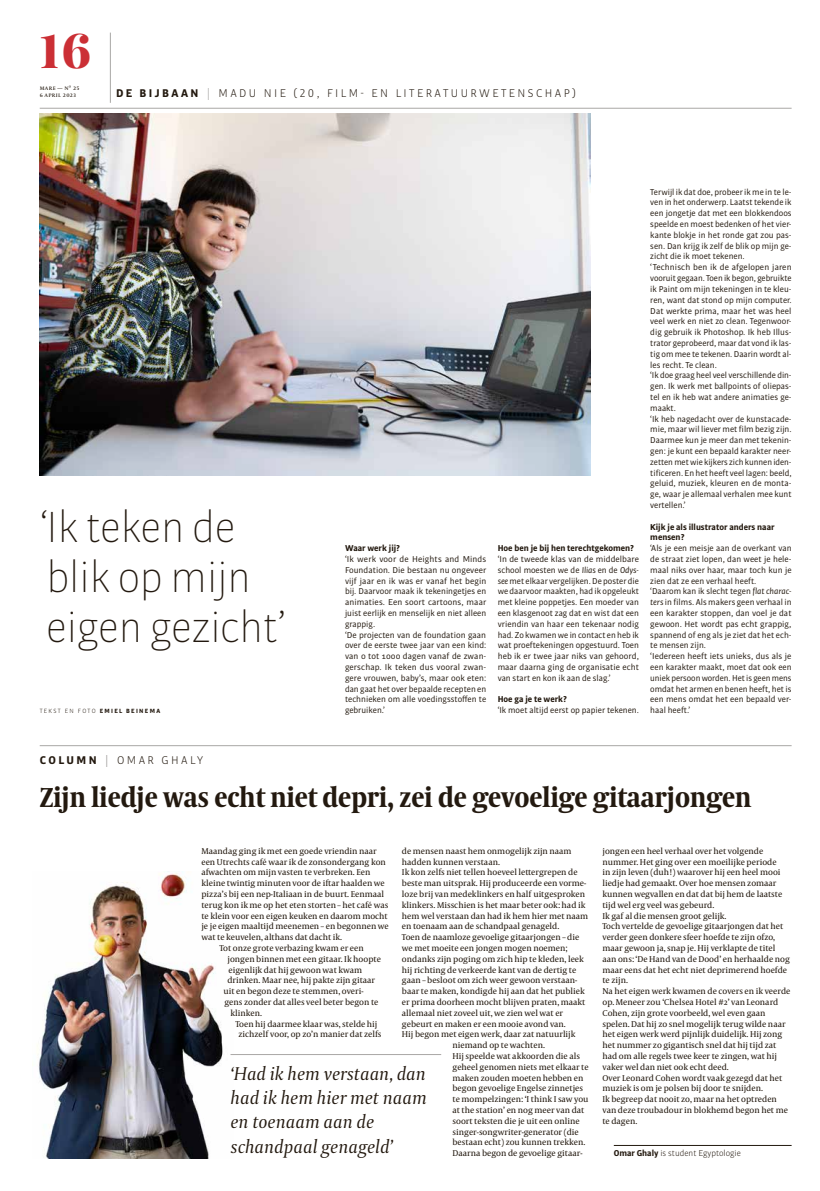
<style>
.page{position:relative;width:820px;height:1191px;background:#fff}
.page>*{position:absolute;margin:0;border:0;box-sizing:border-box;transform-origin:0 0}
.t1{font:900 47px "Playfair Display";color:#cb2f35}
.t2{font:100 46.5px/49.8px "Bulo";color:#23190f}
.t3{font:700 27.4px "Coranto 2 Headline";color:#23190f}
.t4{font:italic 19.5px/24.3px "Capitolium 2";color:#23190f}
.t5{font:300 12px "Bulo";letter-spacing:.2em;color:#23190f}
.t6{font:9.1px/10.8px "Bulo";color:#23190f}
.t7{font:700 9.1px/10.8px "Bulo";color:#23190f}
.t8{font:300 9.1px "Bulo";color:#23190f}
.t9{font:8.6px/10.8px "Capitolium News 2";color:#23190f}
.t10{font:7px/7.7px "Capitolium 2";letter-spacing:.04em;color:#23190f}
.t11{font:700 6.5px "Bulo";letter-spacing:.2em;color:#23190f}
.s1{font-weight:700}
.s2{color:#a9a7a5}
.s3{font-weight:300}
.s4{color:#93918f}
.s5{font-style:italic}
</style>
<div class="page">
<img style="left:40px;top:114px;width:550px;height:361px">
<img style="left:37px;top:871px;width:186px;height:287px">
<hr style="left:613px;top:1145px;width:178px;height:1px;background:#23190f">
<hr style="left:230px;top:1054px;width:211px;height:1px;background:#a9a7a5">
<hr style="left:40px;top:745px;width:751px;height:1px;background:#a9a7a5">
<hr style="left:40px;top:108px;width:751px;height:1px;background:#a9a7a5">
<hr style="left:110px;top:33px;width:1px;height:70px;background:#a9a7a5">
<h1 class="t1" style="left:40px;top:14px;width:53px">16</h1>
<p class="t10" style="left:40px;top:83px;width:41px">mare — nº 25<br>6 april 2023</p>
<h3 class="t5" style="left:116px;top:86px;width:461px"><span class="s1">DE BIJBAAN</span> <span class="s2">|</span> MADU NIE (20, FILM- EN LITERATUURWETENSCHAP)</h3>
<h2 class="t2" style="left:40px;top:502px;width:247px">‘Ik teken de blik op mijn eigen gezicht’</h2>
<p class="t11" style="left:40px;top:707px;width:122px"><span class="s3">TEKST EN FOTO</span> EMIEL BEINEMA</p>
<h3 class="t5" style="left:40px;top:753px;width:165px"><span class="s1">COLUMN</span> <span class="s4">|</span> OMAR GHALY</h3>
<p class="t7" style="left:345px;top:542px;width:57px">Waar werk jij?</p>
<p class="t6" style="left:345px;top:553px;width:143px">‘Ik werk voor de Heights and Minds Foundation. Die bestaan nu ongeveer vijf jaar en ik was er vanaf het begin bij. Daarvoor maak ik tekeningetjes en animaties. Een soort cartoons, maar juist eerlijk en menselijk en niet alleen grappig.<br>‘De projecten van de foundation gaan over de eerste twee jaar van een kind: van 0 tot 1000 dagen vanaf de zwan&shy;gerschap. Ik teken dus vooral zwan&shy;gere vrouwen, baby’s, maar ook eten: dan gaat het over bepaalde recepten en technieken om alle voedingsstoffen te gebruiken.’</p>
<p class="t7" style="left:497px;top:542px;width:138px">Hoe ben je bij hen terechtgekomen?</p>
<p class="t6" style="left:497px;top:553px;width:143px;text-align:justify">‘In de tweede klas van de middelbare school moesten we de <span class="s5">Ilias</span> en de <span class="s5">Odys&shy;see</span> met elkaar vergelijken. De poster die we daarvoor maakten, had ik opgeleukt met kleine poppetjes. Een moeder van een klasgenoot zag dat en wist dat een vriendin van haar een tekenaar nodig had. Zo kwamen we in contact en heb ik wat proeftekeningen opgestuurd. Toen heb ik er twee jaar niks van gehoord, maar daarna ging de organisatie echt van start en kon ik aan de slag.’</p>
<p class="t7" style="left:497px;top:694px;width:71px">Hoe ga je te werk?</p>
<p class="t6" style="left:497px;top:704px;width:143px">‘Ik moet altijd eerst op papier tekenen.</p>
<p class="t6" style="left:650px;top:186px;width:143px">Terwijl ik dat doe, probeer ik me in te le&shy;ven in het onderwerp. Laatst tekende ik een jongetje dat met een blokkendoos speelde en moest bedenken of het vier&shy;kante blokje in het ronde gat zou pas&shy;sen. Dan krijg ik zelf de blik op mijn ge&shy;zicht die ik moet tekenen.<br>‘Technisch ben ik de afgelopen jaren vooruit gegaan. Toen ik begon, gebruikte ik Paint om mijn tekeningen in te kleu&shy;ren, want dat stond op mijn computer.<br>Dat werkte prima, maar het was heel veel werk en niet zo clean. Tegenwoor&shy;dig gebruik ik Photoshop. Ik heb Illus&shy;trator geprobeerd, maar dat vond ik las&shy;tig om mee te tekenen. Daarin wordt al&shy;les recht. Te clean.<br>‘Ik doe graag heel veel verschillende din&shy;gen. Ik werk met ballpoints of oliepas&shy;tel en ik heb wat andere animaties ge&shy;maakt.<br>‘Ik heb nagedacht over de kunstacade&shy;mie, maar wil liever met film bezig zijn.<br>Daarmee kun je meer dan met tekenin&shy;gen: je kunt een bepaald karakter neer&shy;zetten met wie kijkers zich kunnen iden&shy;tificeren. En het heeft veel lagen: beeld, geluid, muziek, kleuren en de monta&shy;ge, waar je allemaal verhalen mee kunt vertellen.’</p>
<p class="t7" style="left:650px;top:521px;width:126px">Kijk je als illustrator anders naar mensen?</p>
<p class="t6" style="left:650px;top:542px;width:143px">‘Als je een meisje aan de overkant van de straat ziet lopen, dan weet je hele&shy;maal niks over haar, maar toch kun je zien dat ze een verhaal heeft.<br>‘Daarom kan ik slecht tegen <span class="s5">flat charac&shy;ters</span> in films. Als makers geen verhaal in een karakter stoppen, dan voel je dat gewoon. Het wordt pas echt grappig, spannend of eng als je ziet dat het ech&shy;te mensen zijn.<br>‘Iedereen heeft iets unieks, dus als je een karakter maakt, moet dat ook een uniek persoon worden. Het is geen mens omdat het armen en benen heeft, het is een mens omdat het een bepaald ver&shy;haal heeft.’</p>
<h3 class="t3" style="left:40px;top:775px;width:713px">Zijn liedje was echt niet depri, zei de gevoelige gitaarjongen</h3>
<p class="t9" style="left:201px;top:845px;width:177px">Maandag ging ik met een goede vriendin naar</p>
<p class="t9" style="left:201px;top:856px;width:186px">een Utrechts café waar ik de zonsondergang kon</p>
<p class="t9" style="left:201px;top:866px;width:170px">afwachten om mijn vasten te verbreken. Een</p>
<p class="t9" style="left:201px;top:877px;width:185px">kleine twintig minuten voor de iftar haalden we</p>
<p class="t9" style="left:201px;top:888px;width:184px">pizza’s bij een nep-Italiaan in de buurt. Eenmaal</p>
<p class="t9" style="left:201px;top:899px;width:188px">terug kon ik me op het eten storten – het café was</p>
<p class="t9" style="left:201px;top:910px;width:188px">te klein voor een eigen keuken en daarom mocht</p>
<p class="t9" style="left:201px;top:920px;width:189px">je je eigen maaltijd meenemen – en begonnen we</p>
<p class="t9" style="left:201px;top:931px;width:142px">wat te keuvelen, althans dat dacht ik.</p>
<p class="t9" style="left:219px;top:942px;width:146px">Tot onze grote verbazing kwam er een</p>
<p class="t9" style="left:227px;top:953px;width:155px">jongen binnen met een gitaar. Ik hoopte</p>
<p class="t9" style="left:228px;top:964px;width:135px">eigenlijk dat hij gewoon wat kwam</p>
<p class="t9" style="left:227px;top:974px;width:149px">drinken. Maar nee, hij pakte zijn gitaar</p>
<p class="t9" style="left:223px;top:985px;width:141px">uit en begon deze te stemmen, overi-</p>
<p class="t9" style="left:224px;top:996px;width:155px">gens zonder dat alles veel beter begon te</p>
<p class="t9" style="left:230px;top:1007px;width:33px">klinken.</p>
<p class="t9" style="left:235px;top:1018px;width:143px">Toen hij daarmee klaar was, stelde hij</p>
<p class="t9" style="left:238px;top:1028px;width:144px">zichzelf voor, op zo’n manier dat zelfs</p>
<p class="t9" style="left:402px;top:845px;width:171px">de mensen naast hem onmogelijk zijn naam</p>
<p class="t9" style="left:402px;top:856px;width:99px">hadden kunnen verstaan.</p>
<p class="t9" style="left:402px;top:866px;width:177px">Ik kon zelfs niet tellen hoeveel lettergrepen de</p>
<p class="t9" style="left:402px;top:877px;width:186px">beste man uitsprak. Hij produceerde een vorme-</p>
<p class="t9" style="left:402px;top:888px;width:185px">loze brij van medeklinkers en half uitgesproken</p>
<p class="t9" style="left:402px;top:899px;width:185px">klinkers. Misschien is het maar beter ook: had ik</p>
<p class="t9" style="left:402px;top:910px;width:188px">hem wel verstaan dan had ik hem hier met naam</p>
<p class="t9" style="left:402px;top:920px;width:159px">en toenaam aan de schandpaal genageld.</p>
<p class="t9" style="left:402px;top:931px;width:179px">Toen de naamloze gevoelige gitaarjongen – die</p>
<p class="t9" style="left:402px;top:942px;width:167px">we met moeite een jongen mogen noemen;</p>
<p class="t9" style="left:402px;top:953px;width:183px">ondanks zijn poging om zich hip te kleden, leek</p>
<p class="t9" style="left:402px;top:964px;width:176px">hij richting de verkeerde kant van de dertig te</p>
<p class="t9" style="left:402px;top:974px;width:177px">gaan – besloot om zich weer gewoon verstaan-</p>
<p class="t9" style="left:402px;top:985px;width:184px">baar te maken, kondigde hij aan dat het publiek</p>
<p class="t9" style="left:402px;top:996px;width:185px">er prima doorheen mocht blijven praten, maakt</p>
<p class="t9" style="left:402px;top:1007px;width:163px">allemaal niet zoveel uit, we zien wel wat er</p>
<p class="t9" style="left:402px;top:1018px;width:165px">gebeurt en maken er een mooie avond van.</p>
<p class="t9" style="left:402px;top:1028px;width:175px">Hij begon met eigen werk, daar zat natuurlijk</p>
<p class="t9" style="left:452px;top:1039px;width:94px">niemand op te wachten.</p>
<p class="t9" style="left:452px;top:1050px;width:129px">Hij speelde wat akkoorden die als</p>
<p class="t9" style="left:452px;top:1061px;width:138px">geheel genomen niets met elkaar te</p>
<p class="t9" style="left:452px;top:1072px;width:132px">maken zouden moeten hebben en</p>
<p class="t9" style="left:452px;top:1082px;width:132px">begon gevoelige Engelse zinnetjes</p>
<p class="t9" style="left:452px;top:1093px;width:137px">te mompelzingen: ‘I think I saw you</p>
<p class="t9" style="left:452px;top:1104px;width:133px">at the station’ en nog meer van dat</p>
<p class="t9" style="left:452px;top:1115px;width:128px">soort teksten die je uit een online</p>
<p class="t9" style="left:452px;top:1126px;width:128px">singer-songwriter-generator (die</p>
<p class="t9" style="left:452px;top:1136px;width:134px">bestaan echt) zou kunnen trekken.</p>
<p class="t9" style="left:452px;top:1147px;width:131px">Daarna begon de gevoelige gitaar-</p>
<h3 class="t4" style="left:230px;top:1060px;width:198px">‘Had ik hem verstaan, dan had ik hem hier met naam en toenaam aan de schandpaal genageld’</h3>
<p class="t9" style="left:602px;top:845px;width:189px">jongen een heel verhaal over het volgende nummer. Het ging over een moeilijke periode<br>in zijn leven (duh!) waarover hij een heel mooi liedje had gemaakt. Over hoe mensen zomaar kunnen wegvallen en dat dat bij hem de laatste tijd wel erg veel was gebeurd.<br>Ik gaf al die mensen groot gelijk.<br>Toch vertelde de gevoelige gitaarjongen dat het verder geen donkere sfeer hoefde te zijn ofzo, maar gewoon ja, snap je. Hij verklapte de titel aan ons: ‘De Hand van de Dood’ en herhaalde nog maar eens dat het echt niet deprimerend hoefde te zijn.<br>Na het eigen werk kwamen de covers en ik veerde op. Meneer zou ‘Chelsea Hotel #2’ van Leonard Cohen, zijn grote voorbeeld, wel even gaan spelen. Dat hij zo snel mogelijk terug wilde naar het eigen werk werd pijnlijk duidelijk. Hij zong het nummer zo gigantisch snel dat hij tijd zat had om alle regels twee keer te zingen, wat hij vaker wel dan niet ook echt deed.<br>Over Leonard Cohen wordt vaak gezegd dat het muziek is om je polsen bij door te snijden.<br>Ik begreep dat nooit zo, maar na het optreden van deze troubadour in blokhemd begon het me te dagen.</p>
<p class="t8" style="left:613px;top:1147px;width:129px"><span class="s1">Omar Ghaly</span> is student Egyptologie</p>
</div>
